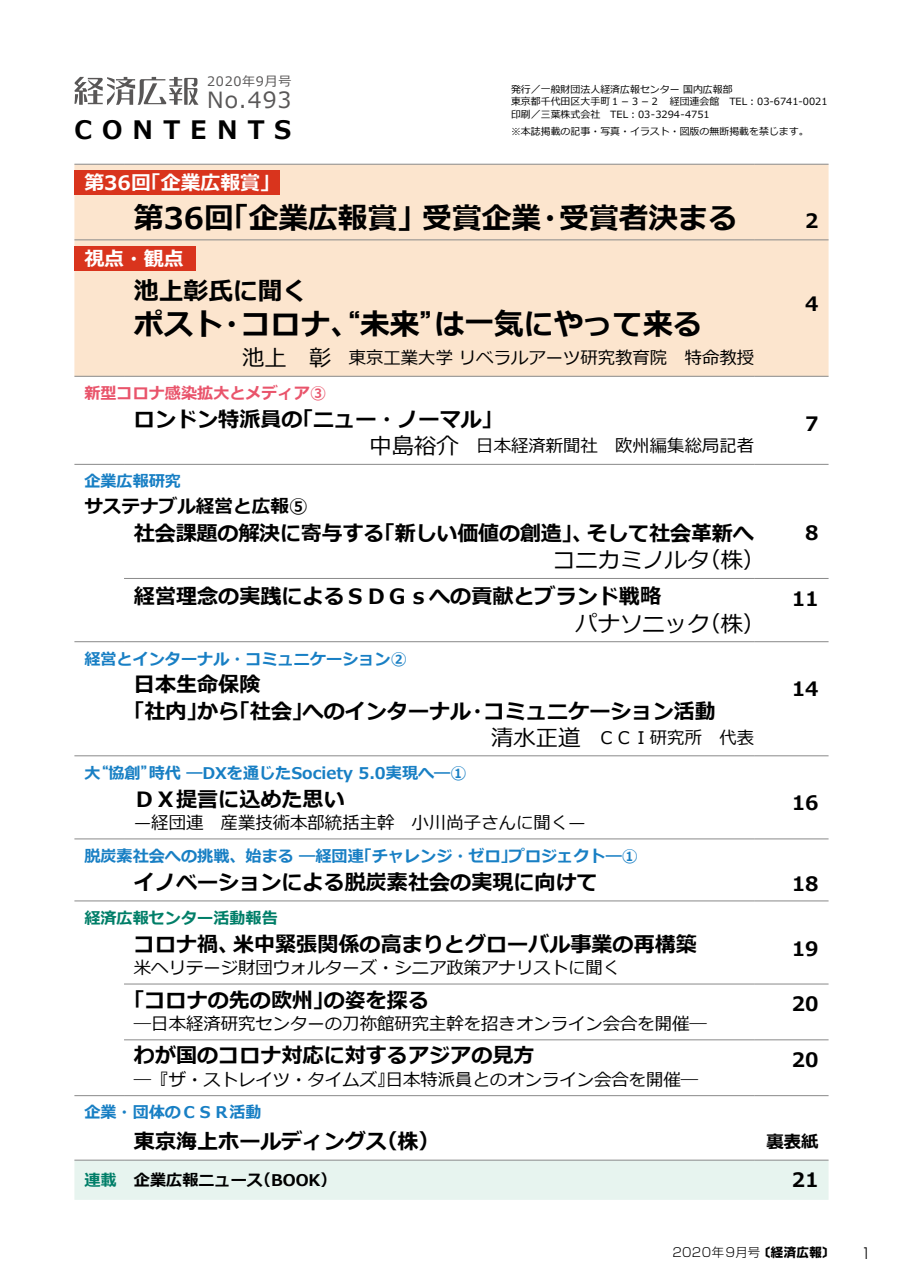
<style>
.page{position:relative;width:903px;height:1275px;background:#fff}
.page>*{position:absolute;margin:0;border:0;box-sizing:border-box;transform-origin:0 0}
.t1{font:700 29.75px "Meiryo";color:#000}
.t2{font:700 25.38px "Meiryo";letter-spacing:.4em;color:#000}
.t3{font:700 24.85px "Meiryo";color:#000}
.t4{font:italic 22.4px "Meiryo";color:#000}
.t5{font:22.4px "Meiryo";color:#595757}
.t6{font:700 21px/26.1px "Meiryo";color:#000}
.t7{font:700 19.78px "Meiryo";color:#000}
.t8{font:700 19.78px "Meiryo";color:#fff}
.t9{font:700 18.55px "Meiryo";color:#000}
.t10{font:17.32px "Meiryo";color:#000}
.t11{font:italic 17.32px "Meiryo";color:#000}
.t12{font:700 17.32px "Meiryo";color:#000}
.t13{font:700 16.1px "Meiryo";color:#187fc4}
.t14{font:700 16.1px "Meiryo";color:#000}
.t15{font:700 16.1px "Meiryo";color:#e9546b}
.t16{font:700 16.1px "Meiryo";color:#007e68}
.t17{font:16.1px "Atilla Condensed Normal";color:#000}
.t18{font:12.95px "Meiryo";letter-spacing:.055em;color:#595757}
.t19{font:300 12.42px "Shin Go Pro";letter-spacing:.025em;color:#000}
.t20{font:9.97px/12.4px "Meiryo";color:#000}
.s1{font-family:"Shin Go Pro";font-weight:500}
.s2{font-style:italic;font-size:22.4px}
.s3{color:#007e68}
.s4{font-weight:700}
</style>
<div class="page">
<svg style="left:74px;top:77px;width:125px;height:28px"></svg>
<div style="left:74px;top:165px;width:754px;height:211px;background:#fce5ce"></div>
<div style="left:74px;top:1161px;width:754px;height:39px;background:#e7f4ef"></div>
<hr style="left:74px;top:376px;width:50px;height:1px;background:#898989">
<hr style="left:124px;top:376px;width:630px;height:1px;background:#898989">
<hr style="left:754px;top:376px;width:74px;height:1px;background:#898989">
<hr style="left:74px;top:464px;width:50px;height:1px;background:#898989">
<hr style="left:124px;top:464px;width:630px;height:1px;background:#898989">
<hr style="left:754px;top:464px;width:74px;height:1px;background:#898989">
<hr style="left:124px;top:578px;width:630px;height:1px;background:#898989">
<hr style="left:754px;top:578px;width:74px;height:1px;background:#898989">
<hr style="left:74px;top:641px;width:50px;height:1px;background:#898989">
<hr style="left:124px;top:641px;width:630px;height:1px;background:#898989">
<hr style="left:754px;top:641px;width:74px;height:1px;background:#898989">
<hr style="left:74px;top:755px;width:50px;height:1px;background:#898989">
<hr style="left:124px;top:755px;width:630px;height:1px;background:#898989">
<hr style="left:754px;top:755px;width:74px;height:1px;background:#898989">
<hr style="left:74px;top:838px;width:50px;height:1px;background:#898989">
<hr style="left:124px;top:838px;width:630px;height:1px;background:#898989">
<hr style="left:754px;top:838px;width:74px;height:1px;background:#898989">
<hr style="left:74px;top:900px;width:50px;height:1px;background:#898989">
<hr style="left:124px;top:900px;width:630px;height:1px;background:#898989">
<hr style="left:754px;top:900px;width:74px;height:1px;background:#898989">
<hr style="left:124px;top:983px;width:630px;height:1px;background:#898989">
<hr style="left:754px;top:983px;width:74px;height:1px;background:#898989">
<hr style="left:124px;top:1039px;width:630px;height:1px;background:#898989">
<hr style="left:74px;top:1095px;width:50px;height:1px;background:#898989">
<hr style="left:124px;top:1095px;width:630px;height:1px;background:#898989">
<hr style="left:754px;top:1095px;width:74px;height:1px;background:#898989">
<hr style="left:74px;top:1160px;width:50px;height:1px;background:#898989">
<hr style="left:124px;top:1160px;width:630px;height:1px;background:#898989">
<hr style="left:754px;top:1160px;width:74px;height:1px;background:#898989">
<hr style="left:754px;top:164px;width:74px;height:1px;background:#898989">
<hr style="left:754px;top:239px;width:74px;height:1px;background:#898989">
<hr style="left:74px;top:164px;width:50px;height:1px;background:#898989">
<hr style="left:124px;top:164px;width:630px;height:1px;background:#898989">
<hr style="left:74px;top:239px;width:50px;height:1px;background:#898989">
<hr style="left:124px;top:239px;width:630px;height:1px;background:#898989">
<hr style="left:754px;top:1039px;width:74px;height:1px;background:#898989">
<div style="left:74px;top:170px;width:206px;height:25px;background:#d9341d"></div>
<div style="left:74px;top:246px;width:122px;height:25px;background:#d9341d"></div>
<p class="t18" style="left:207px;top:74px;width:86px">2020年9月号</p>
<p class="t5" style="left:207px;top:87px;width:86px">No.493</p>
<p class="t2" style="left:74px;top:115px;width:219px">CONTENTS</p>
<p class="t8" style="left:84px;top:172px;width:197px">第36回「企業広報賞」</p>
<h1 class="t1" style="left:134px;top:201px;width:605px">第36回「企業広報賞」受賞企業・受賞者決まる</h1>
<p class="t7" style="left:805px;top:209px;width:15px">2</p>
<p class="t8" style="left:84px;top:248px;width:101px">視点・観点</p>
<p class="t3" style="left:134px;top:277px;width:175px">池上彰氏に聞く</p>
<h1 class="t1" style="left:134px;top:308px;width:570px">ポスト・コロナ、<span class="s1">“</span>未来<span class="s1">”</span>は一気にやって来る</h1>
<p class="t10" style="left:242px;top:348px;width:513px"><span class="s2">池上　彰</span>　東京工業大学 リベラルアーツ研究教育院　特命教授</p>
<p class="t20" style="left:511px;top:83px;width:318px">発行／一般財団法人経済広報センター 国内広報部<br>東京都千代田区大手町１－３－２　経団連会館　TEL：03-6741-0021印刷／三葉株式会社　TEL：03-3294-4751</p>
<p class="t20" style="left:511px;top:126px;width:299px">※本誌掲載の記事・写真・イラスト・図版の無断掲載を禁じます。</p>
<p class="t7" style="left:805px;top:292px;width:15px">4</p>
<p class="t15" style="left:84px;top:384px;width:243px">新型コロナ感染拡大とメディア③</p>
<p class="t6" style="left:134px;top:407px;width:370px">ロンドン特派員の「ニュー・ノーマル」</p>
<p class="t10" style="left:370px;top:436px;width:386px"><span class="s2">中島裕介</span>　日本経済新聞社　欧州編集総局記者</p>
<p class="t13" style="left:84px;top:472px;width:98px">企業広報研究</p>
<p class="t9" style="left:84px;top:496px;width:225px">サステナブル経営と広報⑤</p>
<p class="t6" style="left:134px;top:521px;width:621px">社会課題の解決に寄与する「新しい価値の創造」、そして社会革新へ</p>
<p class="t4" style="left:553px;top:547px;width:214px">コニカミノルタ（株）</p>
<p class="t6" style="left:134px;top:584px;width:529px">経営理念の実践によるＳＤＧｓへの貢献とブランド戦略</p>
<p class="t4" style="left:575px;top:611px;width:191px">パナソニック（株）</p>
<p class="t13" style="left:84px;top:650px;width:324px">経営とインターナル・コミュニケーション②</p>
<p class="t6" style="left:123px;top:672px;width:594px;text-indent:11px">日本生命保険<br>「社内」から「社会」へのインターナル・コミュニケーション活動</p>
<p class="t10" style="left:491px;top:728px;width:264px"><span class="s2">清水正道</span>　ＣＣＩ研究所　代表</p>
<p class="t13" style="left:84px;top:764px;width:384px">大<span class="s1">“</span>協創<span class="s1">”</span>時代 ―DXを通じたSociety 5.0実現へ―①</p>
<p class="t6" style="left:134px;top:786px;width:212px">ＤＸ提言に込めた思い</p>
<p class="t11" style="left:134px;top:813px;width:453px">—経団連　産業技術本部統括主幹　小川尚子さんに聞く—</p>
<p class="t7" style="left:805px;top:412px;width:15px">7</p>
<p class="t7" style="left:805px;top:522px;width:15px">8</p>
<p class="t7" style="left:792px;top:587px;width:28px">11</p>
<p class="t7" style="left:792px;top:678px;width:28px">14</p>
<p class="t7" style="left:792px;top:792px;width:28px">16</p>
<p class="t13" style="left:84px;top:847px;width:555px">脱炭素社会への挑戦、始まる ―経団連「チャレンジ・ゼロ」プロジェクト―①</p>
<p class="t6" style="left:134px;top:870px;width:465px">イノベーションによる脱炭素社会の実現に向けて</p>
<p class="t7" style="left:792px;top:873px;width:28px">18</p>
<p class="t16" style="left:84px;top:909px;width:195px">経済広報センター活動報告</p>
<p class="t6" style="left:134px;top:931px;width:564px">コロナ禍、米中緊張関係の高まりとグローバル事業の再構築</p>
<p class="t10" style="left:134px;top:958px;width:488px">米ヘリテージ財団ウォルターズ・シニア政策アナリストに聞く</p>
<p class="t7" style="left:792px;top:937px;width:28px">19</p>
<p class="t6" style="left:123px;top:987px;width:307px">「コロナの先の欧州」の姿を探る</p>
<p class="t10" style="left:134px;top:1014px;width:574px">―日本経済研究センターの刀祢館研究主幹を招きオンライン会合を開催―</p>
<p class="t6" style="left:134px;top:1043px;width:402px">わが国のコロナ対応に対するアジアの見方</p>
<p class="t10" style="left:134px;top:1070px;width:566px">―『ザ・ストレイツ・タイムズ』日本特派員とのオンライン会合を開催―</p>
<p class="t7" style="left:792px;top:993px;width:28px">20</p>
<p class="t7" style="left:792px;top:1049px;width:28px">20</p>
<p class="t13" style="left:84px;top:1103px;width:179px">企業・団体のＣＳＲ活動</p>
<p class="t6" style="left:134px;top:1129px;width:307px">東京海上ホールディングス（株）</p>
<p class="t12" style="left:766px;top:1132px;width:54px">裏表紙</p>
<p class="t14" style="left:84px;top:1171px;width:254px"><span class="s3">連載</span> 企業広報ニュース（BOOK）</p>
<p class="t7" style="left:792px;top:1169px;width:28px">21</p>
<p class="t19" style="left:672px;top:1242px;width:164px">2020年９月号<span class="s4">〔経済広報〕</span></p>
<p class="t17" style="left:862px;top:1242px;width:9px">1</p>
</div>
